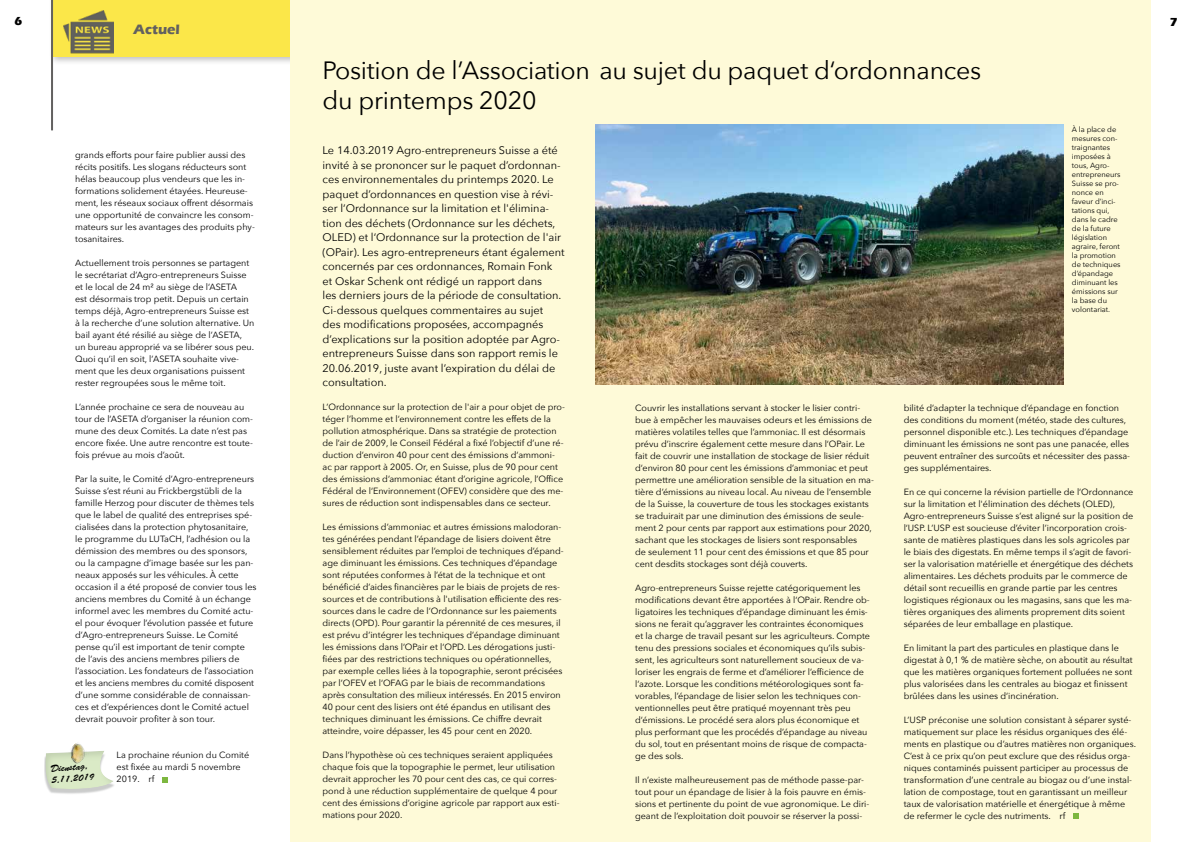
<style>
.page{position:relative;width:1191px;height:842px;background:#fff}
.page>*{position:absolute;margin:0;border:0;box-sizing:border-box;transform-origin:0 0}
.t1{font:25px/30px "Avenir Next";letter-spacing:-.01em;color:#000}
.t2{font:700 14px "Eras ITC";color:#626160}
.t3{font:700 12px "Eras ITC";color:#000}
.t4{font:11px/14.5px "Avenir Next";color:#000}
.t5{font:10px "Brush Script Std";color:#000}
.t6{font:9.4px "Brush Script Std";color:#000}
.t7{font:9px/12px "Avenir Next";color:#000}
.t8{font:7.5px/9px "Avenir Next";color:#000}
</style>
<div class="page">
<div style="left:48px;top:0;width:276px;height:66px;background:#000;opacity:.25"></div>
<div style="left:52px;top:0;width:263px;height:57px;background:#fbe749"></div>
<hr style="left:51px;top:0;width:2px;height:130px;background:#626160">
<img style="left:63px;top:11px;width:51px;height:42px">
<div style="left:291px;top:0;width:860px;height:842px;background:#fefad8"></div>
<svg style="left:1073px;top:813px;width:6px;height:6px"></svg>
<img style="left:595px;top:125px;width:468px;height:260px">
<svg style="left:163px;top:777px;width:5px;height:5px"></svg>
<div style="left:44px;top:753px;width:71px;height:42px;background:#565958;opacity:.31"></div>
<div style="left:45px;top:750px;width:70px;height:40px;background:#b3b5b5;opacity:.37"></div>
<img style="left:66px;top:743px;width:24px;height:24px">
<h3 class="t3" style="left:14px;top:14px;width:17px">48</h3>
<h3 class="t3" style="left:1161px;top:14px;width:17px">49</h3>
<h2 class="t2" style="left:134px;top:21px;width:48px">Actuel</h2>
<h3 class="t3" style="left:14px;top:15px;width:9px">6</h3>
<h3 class="t3" style="left:1170px;top:15px;width:9px">7</h3>
<p class="t7" style="left:75px;top:149px;width:181px">grands efforts pour faire publier aussi des récits positifs. Les slogans réducteurs sont hélas beaucoup plus vendeurs que les in&shy;formations solidement étayées. Heureuse&shy;ment, les réseaux sociaux offrent désormais une opportunité de convaincre les consom&shy;mateurs sur les avantages des produits phy&shy;tosanitaires.</p>
<p class="t7" style="left:75px;top:257px;width:181px">Actuellement trois personnes se partagent le secrétariat d’Agro-entrepreneurs Suisse et le local de 24 m² au siège de l‘ASETA<br>est désormais trop petit. Depuis un certain temps déjà, Agro-entrepreneurs Suisse est à la recherche d’une solution alternative. Un bail ayant été résilié au siège de l’ASETA, un bureau approprié va se libérer sous peu.<br>Quoi qu’il en soit, l’ASETA souhaite vive&shy;ment que les deux organisations puissent rester regroupées sous le même toit.</p>
<p class="t7" style="left:75px;top:401px;width:179px">L’année prochaine ce sera de nouveau au tour de l‘ASETA d’organiser la réunion com&shy;mune des deux Comités. La date n’est pas encore fixée. Une autre rencontre est toute&shy;fois prévue au mois d’août.</p>
<p class="t7" style="left:75px;top:473px;width:183px">Par la suite, le Comité d’Agro-entrepreneurs Suisse s’est réuni au Frickbergstübli de la famille Herzog pour discuter de thèmes tels que le label de qualité des entreprises spé&shy;cialisées dans la protection phytosanitaire, le programme du LUTaCH, l’adhésion ou la démission des membres ou des sponsors, ou la campagne d’image basée sur les pan&shy;neaux apposés sur les véhicules. À cette occasion il a été proposé de convier tous les anciens membres du Comité à un échange informel avec les membres du Comité actu&shy;el pour évoquer l’évolution passée et future d’Agro-entrepreneurs Suisse. Le Comité pense qu’il est important de tenir compte de l’avis des anciens membres piliers de l’association. Les fondateurs de l’association et les anciens membres du comité disposent d’une somme considérable de connaissan&shy;ces et d’expériences dont le Comité actuel devrait pouvoir profiter à son tour.</p>
<p class="t7" style="left:117px;top:749px;width:134px">La prochaine réunion du Comité est fixée au mardi 5 novembre<br>2019. rf</p>
<p class="t5" style="left:50px;top:763px;width:39px;rotate:-5deg">Dienstag,</p>
<p class="t6" style="left:51px;top:775px;width:44px;rotate:-5deg">5.11.2019</p>
<h1 class="t1" style="left:322px;top:54px;width:660px">Position de l’Association au sujet du paquet d‘ordonnances du printemps 2020</h1>
<p class="t4" style="left:322px;top:142px;width:243px">Le 14.03.2019 Agro-entrepreneurs Suisse a été invité à se prononcer sur le paquet d’ordonnan&shy;ces environnementales du printemps 2020. Le paquet d’ordonnances en question vise à révi&shy;ser l‘Ordonnance sur la limitation et l'élimina&shy;tion des déchets (Ordonnance sur les déchets, OLED) et l‘Ordonnance sur la protection de l'air (OPair). Les agro-entrepreneurs étant également concernés par ces ordonnances, Romain Fonk et Oskar Schenk ont rédigé un rapport dans<br>les derniers jours de la période de consultation.<br>Ci-dessous quelques commentaires au sujet<br>des modifications proposées, accompagnés d’explications sur la position adoptée par Agro&shy;entrepreneurs Suisse dans son rapport remis le 20.06.2019, juste avant l’expiration du délai de consultation.</p>
<p class="t7" style="left:322px;top:400px;width:244px">L’Ordonnance sur la protection de l'air a pour objet de pro&shy;téger l’homme et l‘environnement contre les effets de la pollution atmosphérique. Dans sa stratégie de protection de l’air de 2009, le Conseil Fédéral a fixé l’objectif d’une ré&shy;duction d‘environ 40 pour cent des émissions d‘ammoni&shy;ac par rapport à 2005. Or, en Suisse, plus de 90 pour cent des émissions d’ammoniac étant d’origine agricole, l’Office Fédéral de l‘Environnement (OFEV) considère que des me&shy;sures de réduction sont indispensables dans ce secteur.</p>
<p class="t7" style="left:322px;top:520px;width:243px">Les émissions d’ammoniac et autres émissions malodoran&shy;tes générées pendant l’épandage de lisiers doivent être sensiblement réduites par l’emploi de techniques d’épand&shy;age diminuant les émissions. Ces techniques d’épandage sont réputées conformes à l’état de la technique et ont bénéficié d’aides financières par le biais de projets de res&shy;sources et de contributions à l'utilisation efficiente des res&shy;sources dans le cadre de l‘Ordonnance sur les paiements directs (OPD). Pour garantir la pérennité de ces mesures, il est prévu d’intégrer les techniques d’épandage diminuant les émissions dans l’OPair et l‘OPD. Les dérogations justi&shy;fiées par des restrictions techniques ou opérationnelles, par exemple celles liées à la topographie, seront précisées par l’OFEV et l‘OFAG par le biais de recommandations après consultation des milieux intéressés. En 2015 environ 40 pour cent des lisiers ont été épandus en utilisant des techniques diminuant les émissions. Ce chiffre devrait atteindre, voire dépasser, les 45 pour cent en 2020.</p>
<p class="t7" style="left:322px;top:748px;width:238px">Dans l’hypothèse où ces techniques seraient appliquées chaque fois que la topographie le permet, leur utilisation devrait approcher les 70 pour cent des cas, ce qui corres&shy;pond à une réduction supplémentaire de quelque 4 pour cent des émissions d’origine agricole par rapport aux esti&shy;mations pour 2020.</p>
<p class="t8" style="left:1071px;top:124px;width:50px">À la place de mesures con&shy;traignantes imposées à tous, Agro&shy;entrepreneurs<br>Suisse se pro&shy;nonce en faveur d’inci&shy;tations qui, dans le cadre de la future législation agraire, feront la promotion de techniques d’épandage diminuant les émissions sur la base du volontariat.</p>
<p class="t7" style="left:635px;top:401px;width:240px">Couvrir les installations servant à stocker le lisier contri&shy;bue à empêcher les mauvaises odeurs et les émissions de matières volatiles telles que l’ammoniac. Il est désormais prévu d’inscrire également cette mesure dans l‘OPair. Le fait de couvrir une installation de stockage de lisier réduit d‘environ 80 pour cent les émissions d’ammoniac et peut permettre une amélioration sensible de la situation en ma&shy;tière d’émissions au niveau local. Au niveau de l’ensemble de la Suisse, la couverture de tous les stockages existants se traduirait par une diminution des émissions de seule&shy;ment 2 pour cents par rapport aux estimations pour 2020, sachant que les stockages de lisiers sont responsables<br>de seulement 11 pour cent des émissions et que 85 pour cent desdits stockages sont déjà couverts.</p>
<p class="t7" style="left:635px;top:581px;width:236px">Agro-entrepreneurs Suisse rejette catégoriquement les modifications devant être apportées à l‘OPair. Rendre ob&shy;ligatoires les techniques d’épandage diminuant les émis&shy;sions ne ferait qu’aggraver les contraintes économiques et la charge de travail pesant sur les agriculteurs. Compte tenu des pressions sociales et économiques qu’ils subis&shy;sent, les agriculteurs sont naturellement soucieux de va&shy;loriser les engrais de ferme et d’améliorer l’efficience de l‘azote. Lorsque les conditions météorologiques sont fa&shy;vorables, l’épandage de lisier selon les techniques con&shy;ventionnelles peut être pratiqué moyennant très peu d‘émissions. Le procédé sera alors plus économique et plus performant que les procédés d’épandage au niveau du sol, tout en présentant moins de risque de compacta&shy;ge des sols.</p>
<p class="t7" style="left:635px;top:773px;width:236px">Il n’existe malheureusement pas de méthode passe-par&shy;tout pour un épandage de lisier à la fois pauvre en émis&shy;sions et pertinente du point de vue agronomique. Le diri&shy;geant de l’exploitation doit pouvoir se réserver la possi-</p>
<p class="t7" style="left:903px;top:401px;width:228px">bilité d’adapter la technique d’épandage en fonction des conditions du moment (météo, stade des cultures, personnel disponible etc.). Les techniques d’épandage diminuant les émissions ne sont pas une panacée, elles peuvent entraîner des surcoûts et nécessiter des passa&shy;ges supplémentaires.</p>
<p class="t7" style="left:903px;top:485px;width:231px">En ce qui concerne la révision partielle de l‘Ordonnance sur la limitation et l'élimination des déchets (OLED), Agro-entrepreneurs Suisse s’est aligné sur la position de l‘USP. L’USP est soucieuse d’éviter l’incorporation crois&shy;sante de matières plastiques dans les sols agricoles par le biais des digestats. En même temps il s’agit de favori&shy;ser la valorisation matérielle et énergétique des déchets alimentaires. Les déchets produits par le commerce de détail sont recueillis en grande partie par les centres logistiques régionaux ou les magasins, sans que les ma&shy;tières organiques des aliments proprement dits soient séparées de leur emballage en plastique.</p>
<p class="t7" style="left:903px;top:641px;width:231px">En limitant la part des particules en plastique dans le digestat à 0,1 % de matière sèche, on aboutit au résultat que les matières organiques fortement polluées ne sont plus valorisées dans les centrales au biogaz et finissent brûlées dans les usines d‘incinération.</p>
<p class="t7" style="left:903px;top:713px;width:234px">L’USP préconise une solution consistant à séparer systé&shy;matiquement sur place les résidus organiques des élé&shy;ments en plastique ou d’autres matières non organiques.<br>C’est à ce prix qu’on peut exclure que des résidus orga&shy;niques contaminés puissent participer au processus de transformation d’une centrale au biogaz ou d’une instal&shy;lation de compostage, tout en garantissant un meilleur taux de valorisation matérielle et énergétique à même de refermer le cycle des nutriments. rf</p>
</div>
